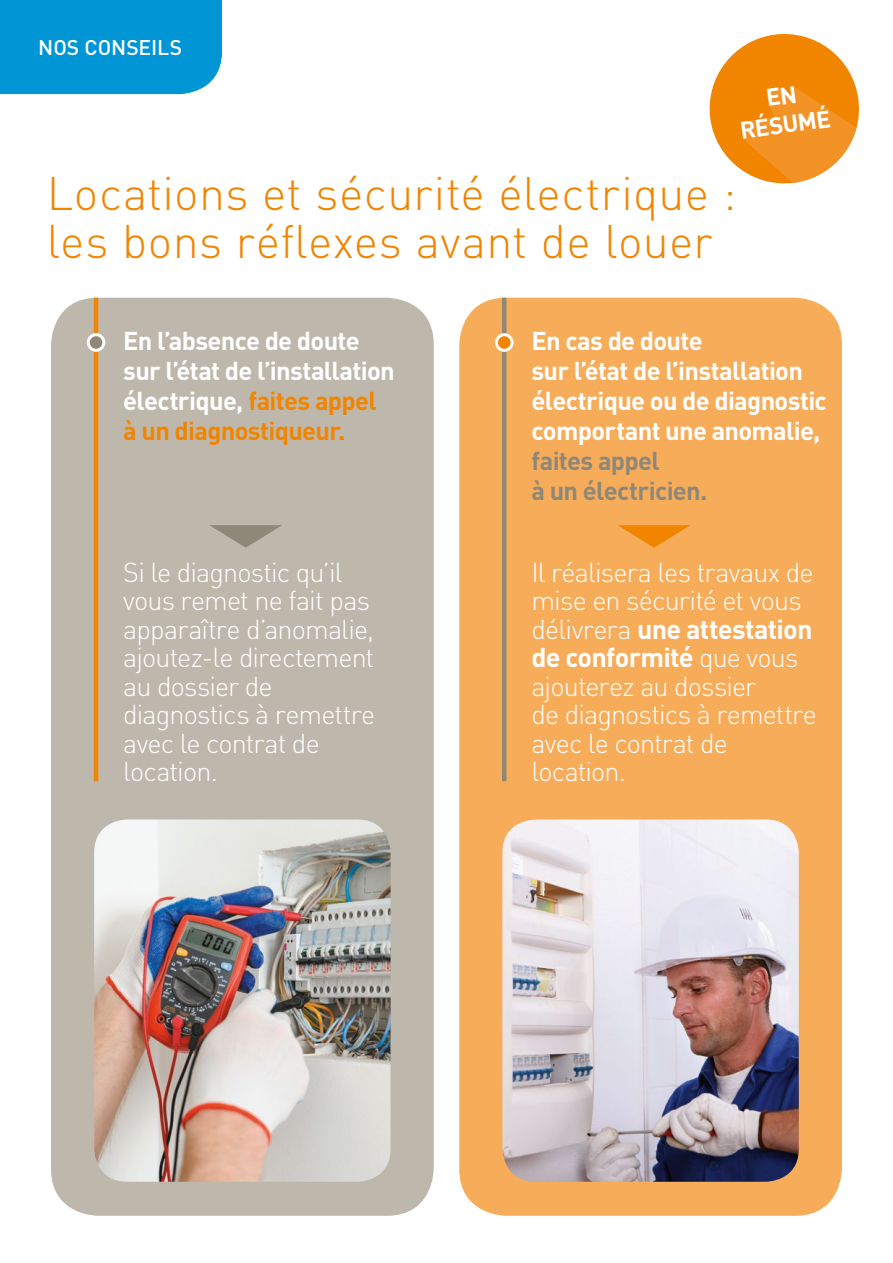
<style>
.page{position:relative;width:893px;height:1263px;background:#fff}
.page>*{position:absolute;margin:0;border:0;box-sizing:border-box;transform-origin:0 0}
.t1{font:300 46.5px/48px "DIN";letter-spacing:.005em;color:#f18500}
.t2{font:300 27px/28.5px "DIN";letter-spacing:-.03em;color:#fff}
.t3{font:700 25.5px/30px "DIN";letter-spacing:-.03em;color:#fff}
.t4{font:700 25.5px/30px "DIN";letter-spacing:-.025em;color:#8f8777}
.t5{font:700 23.7px/28.8px "DIN";color:#fff;text-align:center}
.t6{font:500 21px "DIN";letter-spacing:-.005em;color:#fff}
.s1{color:#f18500}
.s2{font-weight:700}
</style>
<div class="page">
<div style="left:51px;top:298px;width:383px;height:918px;background:#beb8ac;border-radius:47px"></div>
<div style="left:459px;top:298px;width:383px;height:918px;background:#f7ac5a;border-radius:47px"></div>
<img style="left:94px;top:819px;width:297px;height:363px">
<hr style="left:94px;top:298px;width:4px;height:483px;background:#f18500">
<div style="left:88px;top:335px;width:16px;height:15px;background:#8f8777;border-radius:50%"></div>
<div style="left:87px;top:333px;width:18px;height:19px;border:3px solid #fff;border-radius:50%"></div>
<svg style="left:709px;top:34px;width:150px;height:150px"></svg>
<div style="left:0;top:0;width:222px;height:94px;background:#0096d5"></div>
<hr style="left:502px;top:298px;width:4px;height:483px;background:#8f8777">
<div style="left:496px;top:335px;width:16px;height:15px;background:#f18500;border-radius:50%"></div>
<div style="left:495px;top:333px;width:19px;height:19px;border:3px solid #fff;border-radius:50%"></div>
<img style="left:502px;top:819px;width:297px;height:363px">
<svg style="left:618px;top:525px;width:72px;height:23px"></svg>
<svg style="left:210px;top:525px;width:72px;height:23px"></svg>
<p class="t6" style="left:38px;top:34px;width:145px">NOS CONSEILS</p>
<p class="t5" style="left:734px;top:87px;width:93px;rotate:-8deg">EN<br>RÉSUMÉ</p>
<h1 class="t1" style="left:47px;top:169px;width:691px">Locations et sécurité électrique : les bons réflexes avant de louer</h1>
<p class="t3" style="left:123px;top:325px;width:273px">En l’absence de doute sur l’état de l’installation électrique, <span class="s1">faites appel à un diagnostiqueur.</span></p>
<p class="t2" style="left:123px;top:557px;width:253px">Si le diagnostic qu’il vous remet ne fait pas apparaître d’anomalie, ajoutez-le directement au dossier de diagnostics à remettre avec le contrat de location.</p>
<p class="t3" style="left:531px;top:325px;width:297px">En cas de doute<br>sur l’état de l’installation électrique ou de diagnostic comportant une anomalie,</p>
<p class="t4" style="left:531px;top:445px;width:177px">faites appel<br>à un électricien.</p>
<p class="t2" style="left:531px;top:557px;width:287px">Il réalisera les travaux de mise en sécurité et vous délivrera <span class="s2">une attestation de conformité</span> que vous ajouterez au dossier<br>de diagnostics à remettre avec le contrat de location.</p>
</div>
